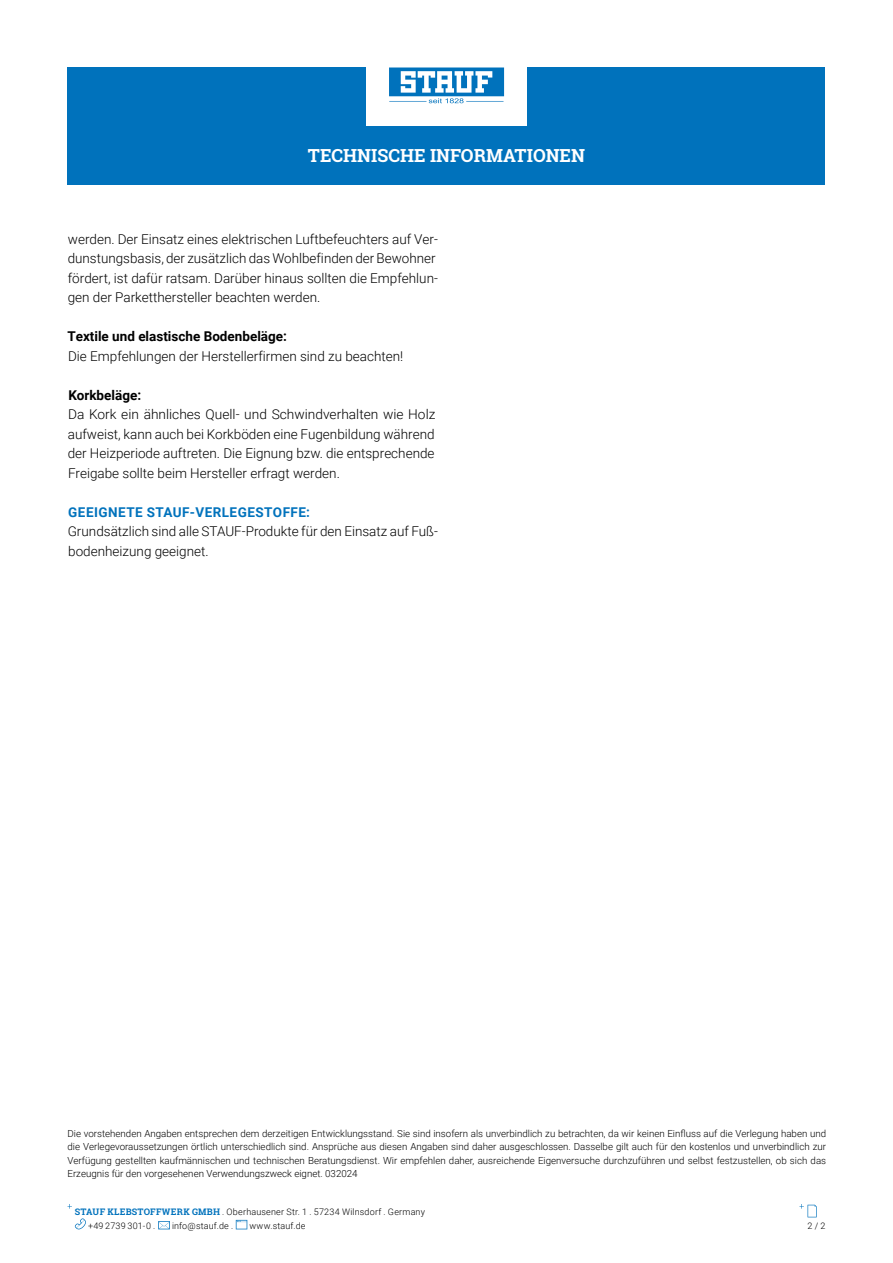
<style>
.page{position:relative;width:893px;height:1263px;background:#fff}
.page>*{position:absolute;margin:0;border:0;box-sizing:border-box;transform-origin:0 0}
.t1{font:700 18px "Roboto Slab";color:#fff}
.t2{font:300 13.5px/19.5px "Roboto";color:#000}
.t3{font:700 13.5px "Roboto";color:#000}
.t4{font:700 13.5px "Roboto";letter-spacing:.035em;color:#0072bc}
.t5{font:300 9.75px/13.5px "Roboto";color:#000;text-align:justify}
.t6{font:300 9px/13.5px "Roboto";letter-spacing:.02em;color:#000}
.s1{font-family:"Roboto Slab";font-weight:700;color:#0072bc}
</style>
<div class="page">
<div style="left:67px;top:67px;width:758px;height:118px;background:#0072bc"></div>
<div style="left:366px;top:23px;width:160px;height:103px;background:#fff"></div>
<svg style="left:389px;top:68px;width:115px;height:35px"></svg>
<svg style="left:75px;top:1218px;width:11px;height:11px"></svg>
<svg style="left:158px;top:1221px;width:12px;height:8px"></svg>
<svg style="left:236px;top:1220px;width:11px;height:9px"></svg>
<svg style="left:799px;top:1204px;width:18px;height:13px"></svg>
<h1 class="t1" style="left:308px;top:143px;width:279px">TECHNISCHE INFORMATIONEN</h1>
<p class="t2" style="left:68px;top:229px;width:372px">werden. Der Einsatz eines elektrischen Luftbefeuchters auf Ver&shy;dunstungsbasis, der zusätzlich das Wohlbefinden der Bewohner fördert, ist dafür ratsam. Darüber hinaus sollten die Empfehlun&shy;gen der Parketthersteller beachten werden.</p>
<p class="t3" style="left:67px;top:327px;width:221px">Textile und elastische Bodenbeläge:</p>
<p class="t2" style="left:68px;top:346px;width:337px">Die Empfehlungen der Herstellerfirmen sind zu beachten!</p>
<p class="t3" style="left:68px;top:385px;width:74px">Korkbeläge:</p>
<p class="t2" style="left:68px;top:404px;width:369px;text-align:justify">Da Kork ein ähnliches Quell- und Schwindverhalten wie Holz aufweist, kann auch bei Korkböden eine Fugenbildung während der Heizperiode auftreten. Die Eignung bzw. die entsprechende Freigabe sollte beim Hersteller erfragt werden.</p>
<p class="t4" style="left:68px;top:502px;width:243px">GEEIGNETE STAUF-VERLEGESTOFFE:</p>
<p class="t2" style="left:68px;top:521px;width:372px">Grundsätzlich sind alle STAUF-Produkte für den Einsatz auf Fuß&shy;bodenheizung geeignet.</p>
<p class="t5" style="left:68px;top:1126px;width:760px">Die vorstehenden Angaben entsprechen dem derzeitigen Entwicklungsstand. Sie sind insofern als unverbindlich zu betrachten, da wir keinen Einfluss auf die Verlegung haben und die Verlegevoraussetzungen örtlich unterschiedlich sind. Ansprüche aus diesen Angaben sind daher ausgeschlossen. Dasselbe gilt auch für den kostenlos und unverbindlich zur Verfügung gestellten kaufmännischen und technischen Beratungsdienst. Wir empfehlen daher, ausreichende Eigenversuche durchzuführen und selbst festzustellen, ob sich das Erzeugnis für den vorgesehenen Verwendungszweck eignet. 032024</p>
<p class="t6" style="left:88px;top:1205px;width:338px;text-indent:-13px"><span class="s1">STAUF KLEBSTOFFWERK GMBH</span> . Oberhausener Str. 1 . 57234 Wilnsdorf . Germany +49 2739 301-0 .</p>
<p class="t6" style="left:172px;top:1218px;width:63px">info@stauf.de .</p>
<p class="t6" style="left:250px;top:1218px;width:58px">www.stauf.de</p>
<p class="t6" style="left:807px;top:1218px;width:19px">2 / 2</p>
</div>
